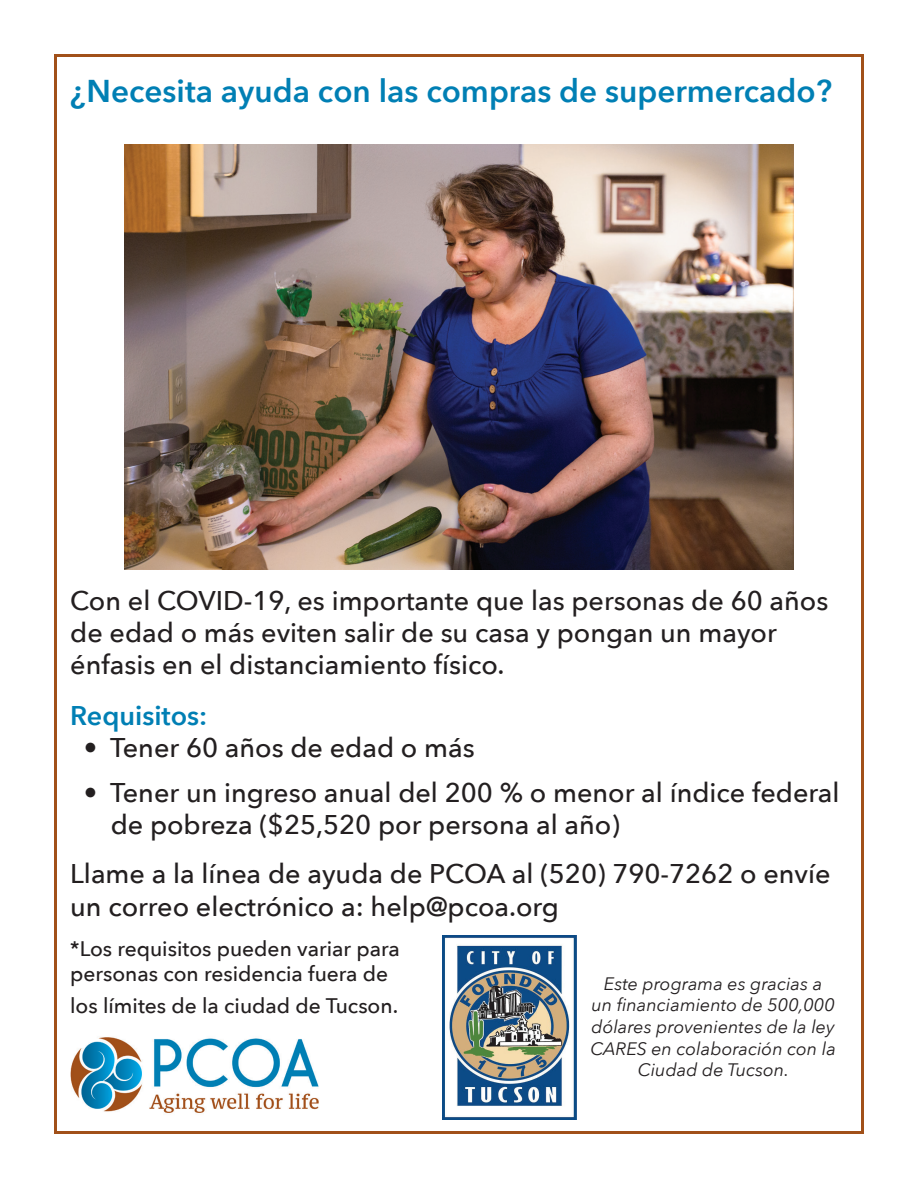
<style>
.page{position:relative;width:918px;height:1188px;background:#fff}
.page>*{position:absolute;margin:0;border:0;box-sizing:border-box;transform-origin:0 0}
.t1{font:600 31.5px "Avenir Next";color:#007fb4}
.t2{font:500 27px/32.4px "Avenir Next";color:#231f20}
.t3{font:600 27px "Avenir Next";color:#007fb4}
.t4{font:500 21px/25.2px "Avenir Next";color:#231f20}
.t5{font:italic 18px/21.6px "Avenir Next";color:#231f20;text-align:center}
</style>
<div class="page">
<img style="left:124px;top:145px;width:670px;height:425px">
<img style="left:70px;top:1037px;width:249px;height:76px">
<img style="left:442px;top:936px;width:134px;height:183px">
<p class="t1" style="left:70px;top:64px;width:763px">¿Necesita ayuda con las compras de supermercado?</p>
<p class="t2" style="left:70px;top:583px;width:760px">Con el COVID-19, es importante que las personas de 60 años de edad o más eviten salir de su casa y pongan un mayor énfasis en el distanciamiento físico.</p>
<p class="t3" style="left:70px;top:692px;width:139px">Requisitos:</p>
<p class="t2" style="left:84px;top:731px;width:393px">• Tener 60 años de edad o más</p>
<p class="t2" style="left:111px;top:775px;width:730px;text-indent:-27px">• Tener un ingreso anual del 200 % o menor al índice federal de pobreza ($25,520 por persona al año)</p>
<p class="t2" style="left:70px;top:857px;width:762px">Llame a la línea de ayuda de PCOA al (520) 790-7262 o envíe un correo electrónico a: help@pcoa.org</p>
<p class="t4" style="left:70px;top:935px;width:331px">*Los requisitos pueden variar para personas con residencia fuera de</p>
<p class="t4" style="left:70px;top:993px;width:329px">los límites de la ciudad de Tucson.</p>
<p class="t5" style="left:590px;top:972px;width:247px">Este programa es gracias a<br>un financiamiento de 500,000 dólares provenientes de la ley<br>CARES en colaboración con la<br>Ciudad de Tucson.</p>
</div>
